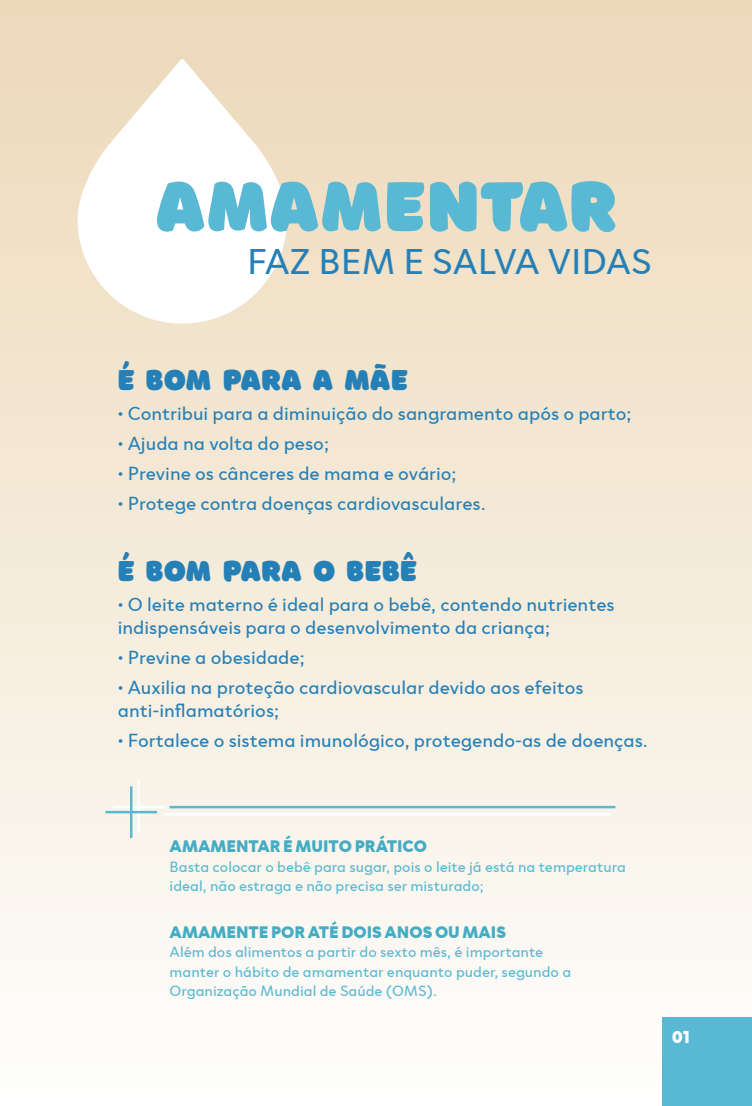
<style>
.page{position:relative;width:752px;height:1106px;background:#fff}
.page>*{position:absolute;margin:0;border:0;box-sizing:border-box;transform-origin:0 0}
.t1{font:73px "Borsok";letter-spacing:.025em;color:#59b8d3}
.t2{font:36.25px "TRY Clother";color:#2480b7}
.t3{font:30px "Borsok";letter-spacing:.015em;color:#2480b7}
.t4{font:19.25px/23px "TRY Clother";color:#2480b7}
.t5{font:900 17.5px "TRY Clother";color:#fff}
.t6{font:900 17px "TRY Clother";color:#45acc3}
.t7{font:15px/19.5px "TRY Clother";color:#59b8d3}
</style>
<div class="page">
<div style="left:0;top:0;width:751px;height:1106px;background:linear-gradient(to bottom,#ecd8b8,#fefefc)"></div>
<div style="left:662px;top:1017px;width:89px;height:89px;background:#59b8d3"></div>
<svg style="left:77px;top:59px;width:210px;height:264px"></svg>
<hr style="left:137px;top:781px;width:3px;height:52px;background:#fff">
<hr style="left:113px;top:806px;width:51px;height:2px;background:#fff">
<hr style="left:130px;top:786px;width:2px;height:52px;background:#59b8d3">
<hr style="left:105px;top:811px;width:52px;height:2px;background:#59b8d3">
<hr style="left:164px;top:813px;width:446px;height:2px;background:#fff">
<hr style="left:169px;top:806px;width:446px;height:2px;background:#59b8d3">
<h1 class="t1" style="left:156px;top:155px;width:462px">AMAMENTAR</h1>
<h2 class="t2" style="left:247px;top:232px;width:406px">FAZ BEM E SALVA VIDAS</h2>
<h3 class="t3" style="left:118px;top:359px;width:291px">É BOM PARA A MÃE</h3>
<p class="t4" style="left:118px;top:401px;width:515px">• Contribui para a diminuição do sangramento após o parto;</p>
<p class="t4" style="left:118px;top:431px;width:213px">• Ajuda na volta do peso;</p>
<p class="t4" style="left:118px;top:461px;width:340px">• Previne os cânceres de mama e ovário;</p>
<p class="t4" style="left:118px;top:491px;width:369px">• Protege contra doenças cardiovasculares.</p>
<h3 class="t3" style="left:118px;top:549px;width:300px">É BOM PARA O BEBÊ</h3>
<p class="t4" style="left:118px;top:592px;width:498px">• O leite materno é ideal para o bebê, contendo nutrientes indispensáveis para o desenvolvimento da criança;</p>
<p class="t4" style="left:118px;top:645px;width:188px">• Previne a obesidade;</p>
<p class="t4" style="left:118px;top:675px;width:467px">• Auxilia na proteção cardiovascular devido aos efeitos anti-inflamatórios;</p>
<p class="t4" style="left:118px;top:728px;width:531px">• Fortalece o sistema imunológico, protegendo-as de doenças.</p>
<p class="t6" style="left:169px;top:836px;width:259px">AMAMENTAR É MUITO PRÁTICO</p>
<p class="t7" style="left:169px;top:856px;width:457px">Basta colocar o bebê para sugar, pois o leite já está na temperatura ideal, não estraga e não precisa ser misturado;</p>
<p class="t6" style="left:169px;top:922px;width:338px">AMAMENTE POR ATÉ DOIS ANOS OU MAIS</p>
<p class="t7" style="left:169px;top:942px;width:403px">Além dos alimentos a partir do sexto mês, é importante manter o hábito de amamentar enquanto puder, segundo a<br>Organização Mundial de Saúde (OMS).</p>
<p class="t5" style="left:671px;top:1026px;width:20px">01</p>
</div>
